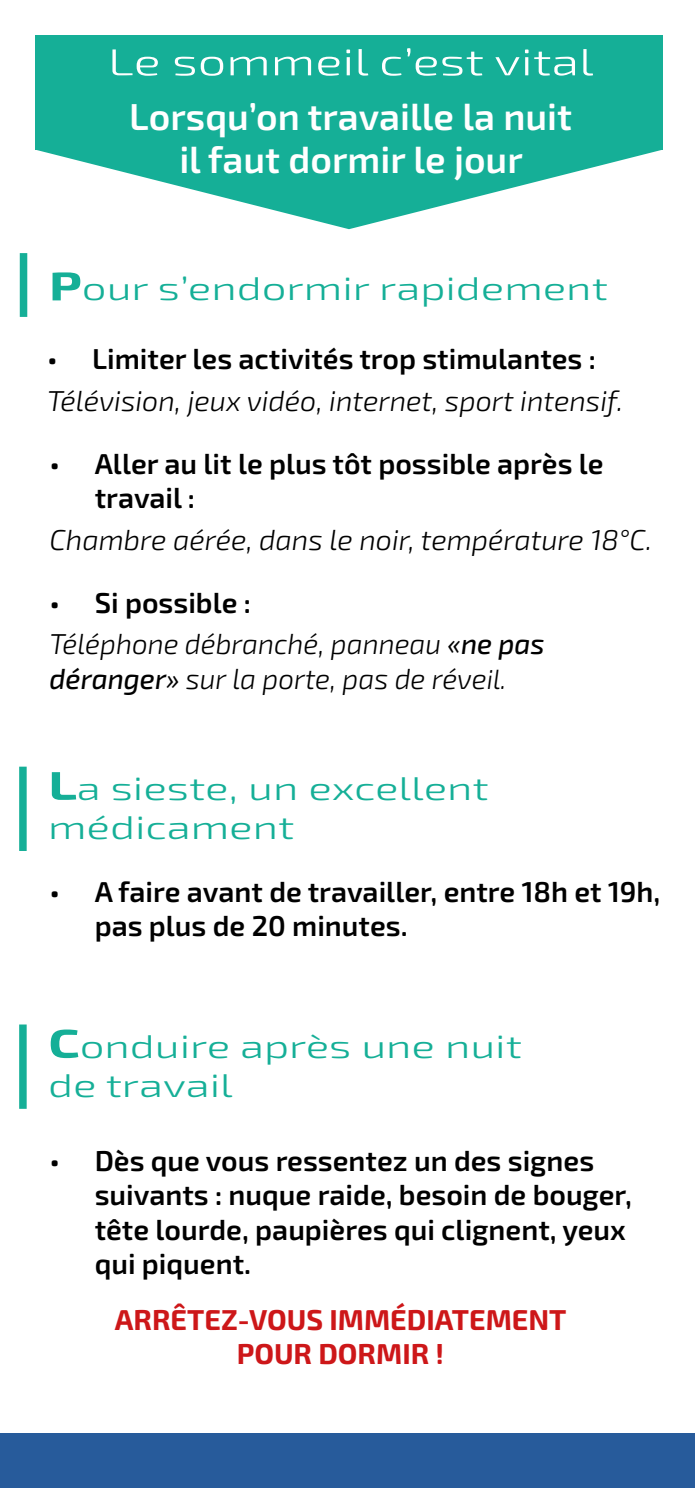
<style>
.page{position:relative;width:695px;height:1489px;background:#fff}
.page>*{position:absolute;margin:0;border:0;box-sizing:border-box;transform-origin:0 0}
.t1{font:600 37.5px/55px "Exo 2";color:#fff;text-align:center}
.t2{font:300 32.5px/39px "Exo 2";color:#15af97;scale:1.35 1}
.t3{font:600 28.75px/34.5px "Exo 2";color:#000}
.t4{font:italic 300 28.75px/34.5px "Exo 2";color:#000}
.t5{font:700 28.75px "Exo 2";color:#cd1719}
.s1{font-weight:300}
.s2{font-weight:700;font-size:40px}
.s3{font-weight:500}
.s4{font-size:27.5px}
</style>
<div class="page">
<div style="left:0;top:1432px;width:694px;height:55px;background:#275b9b"></div>
<div style="left:20px;top:253px;width:7px;height:64px;background:#15af97"></div>
<div style="left:19px;top:766px;width:8px;height:85px;background:#15af97"></div>
<div style="left:19px;top:1024px;width:8px;height:84px;background:#15af97"></div>
<svg style="left:37px;top:150px;width:624px;height:79px"></svg>
<div style="left:35px;top:35px;width:627px;height:115px;background:#15af97"></div>
<p class="t1" style="left:108px;top:35px;width:487px"><span class="s1">Le sommeil c’est vital<br></span>Lorsqu’on travaille la nuit</p>
<p class="t1" style="left:179px;top:133px;width:345px">il faut dormir le jour</p>
<p class="t2" style="left:49px;top:270px;width:415px"><span class="s2">P</span>our s’endormir rapidement</p>
<p class="t3" style="left:47px;top:342px;width:550px">• Limiter les activités trop stimulantes :</p>
<p class="t4" style="left:47px;top:384px;width:577px">Télévision, jeux vidéo, internet, sport intensif.</p>
<p class="t3" style="left:95px;top:447px;width:510px;text-indent:-45px">• Aller au lit le plus tôt possible après le travail :</p>
<p class="t4" style="left:50px;top:523px;width:604px">Chambre aérée, dans le noir, température 18°C.</p>
<p class="t3" style="left:50px;top:586px;width:203px">• Si possible :</p>
<p class="t4" style="left:50px;top:627px;width:496px">Téléphone débranché, panneau <span class="s3">«ne pas déranger»</span> sur la porte, pas de réve<span class="s4">il.</span></p>
<p class="t2" style="left:48px;top:769px;width:328px"><span class="s2">L</span>a sieste, un excellent médicament</p>
<p class="t3" style="left:95px;top:874px;width:567px;text-indent:-45px">• A faire avant de travailler, entre 18h et 19h, pas plus de 20 minutes.</p>
<p class="t2" style="left:48px;top:1027px;width:352px"><span class="s2">C</span>onduire après une nuit de travail</p>
<p class="t3" style="left:95px;top:1143px;width:538px;text-indent:-45px">• Dès que vous ressentez un des signes suivants : nuque raide, besoin de bouger, tête lourde, paupières qui clignent, yeux qui piquent.</p>
<p class="t5" style="left:115px;top:1302px;width:453px">ARRÊTEZ-VOUS IMMÉDIATEMENT</p>
<p class="t5" style="left:237px;top:1336px;width:209px">POUR DORMIR !</p>
</div>
